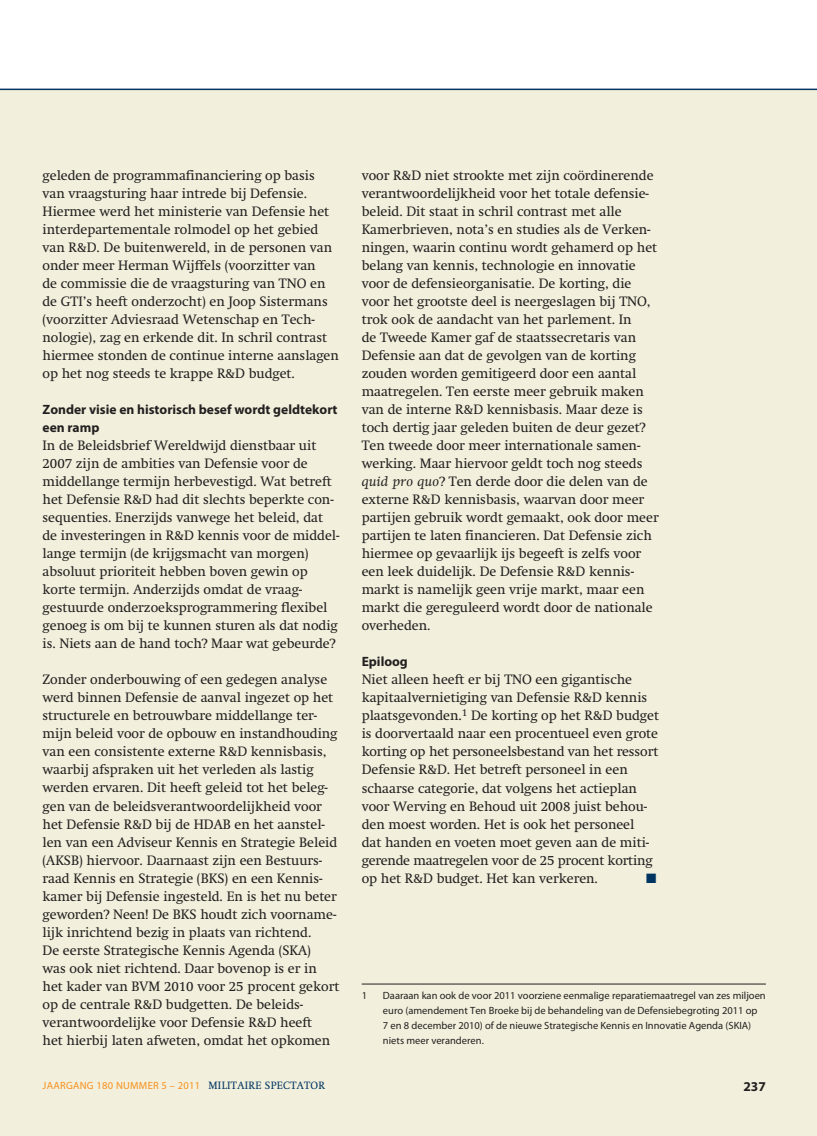
<style>
.page{position:relative;width:817px;height:1136px;background:#fff}
.page>*{position:absolute;margin:0;border:0;box-sizing:border-box;transform-origin:0 0}
.t1{font:13.5px/18px "Swift";color:#231f20}
.t2{font:700 13.5px/18px "Myriad Pro";color:#231f20}
.t3{font:13.5px "Zapf Dingbats";color:#003562}
.t4{font:10.5px/15px "Myriad Pro";color:#231f20}
.t5{font:10.5px "Myriad Pro";letter-spacing:.025em;color:#f7901e}
.s1{font-style:italic}
.s2{font-family:"Swift";color:#003562}
</style>
<div class="page">
<div style="left:0;top:89px;width:816px;height:1046px;background:#f2f0dc"></div>
<hr style="left:0;top:89px;width:816px;height:1px;background:#003562">
<hr style="left:361px;top:983px;width:404px;height:1px;background:#231f20">
<p class="t1" style="left:43px;top:167px;width:298px">geleden de programmafinanciering op basis van vraagsturing haar intrede bij Defensie.<br>Hiermee werd het ministerie van Defensie het interdepartementale rolmodel op het gebied van R&amp;D. De buitenwereld, in de personen van onder meer Herman Wijffels (voorzitter van<br>de commissie die de vraagsturing van TNO en de GTI’s heeft onderzocht) en Joop Sistermans (voorzitter Adviesraad Wetenschap en Tech&shy;nologie), zag en erkende dit. In schril contrast hiermee stonden de continue interne aanslagen op het nog steeds te krappe R&amp;D budget.</p>
<p class="t2" style="left:43px;top:402px;width:296px">Zonder visie en historisch besef wordt geldtekort een ramp</p>
<p class="t1" style="left:43px;top:437px;width:298px">In de Beleidsbrief Wereldwijd dienstbaar uit 2007 zijn de ambities van Defensie voor de middellange termijn herbevestigd. Wat betreft het Defensie R&amp;D had dit slechts beperkte con&shy;sequenties. Enerzijds vanwege het beleid, dat de investeringen in R&amp;D kennis voor de middel&shy;lange termijn (de krijgsmacht van morgen) absoluut prioriteit hebben boven gewin op korte termijn. Anderzijds omdat de vraag&shy;gestuurde onderzoeksprogrammering flexibel genoeg is om bij te kunnen sturen als dat nodig is. Niets aan de hand toch? Maar wat gebeurde?</p>
<p class="t1" style="left:43px;top:671px;width:298px">Zonder onderbouwing of een gedegen analyse werd binnen Defensie de aanval ingezet op het structurele en betrouwbare middellange ter&shy;mijn beleid voor de opbouw en instandhouding van een consistente externe R&amp;D kennisbasis, waarbij afspraken uit het verleden als lastig werden ervaren. Dit heeft geleid tot het beleg&shy;gen van de beleidsverantwoordelijkheid voor het Defensie R&amp;D bij de HDAB en het aanstel&shy;len van een Adviseur Kennis en Strategie Beleid (AKSB) hiervoor. Daarnaast zijn een Bestuurs&shy;raad Kennis en Strategie (BKS) en een Kennis&shy;kamer bij Defensie ingesteld. En is het nu beter geworden? Neen! De BKS houdt zich voorname&shy;lijk inrichtend bezig in plaats van richtend.<br>De eerste Strategische Kennis Agenda (SKA)<br>was ook niet richtend. Daar bovenop is er in het kader van BVM 2010 voor 25 procent gekort op de centrale R&amp;D budgetten. De beleids&shy;verantwoordelijke voor Defensie R&amp;D heeft<br>het hierbij laten afweten, omdat het opkomen</p>
<p class="t1" style="left:361px;top:167px;width:298px">voor R&amp;D niet strookte met zijn coördinerende verantwoordelijkheid voor het totale defensie&shy;beleid. Dit staat in schril contrast met alle Kamerbrieven, nota’s en studies als de Verken&shy;ningen, waarin continu wordt gehamerd op het belang van kennis, technologie en innovatie voor de defensieorganisatie. De korting, die voor het grootste deel is neergeslagen bij TNO, trok ook de aandacht van het parlement. In<br>de Tweede Kamer gaf de staatssecretaris van Defensie aan dat de gevolgen van de korting zouden worden gemitigeerd door een aantal maatregelen. Ten eerste meer gebruik maken van de interne R&amp;D kennisbasis. Maar deze is toch dertig jaar geleden buiten de deur gezet?<br>Ten tweede door meer internationale samen&shy;werking. Maar hiervoor geldt toch nog steeds <span class="s1">quid pro quo</span>? Ten derde door die delen van de externe R&amp;D kennisbasis, waarvan door meer partijen gebruik wordt gemaakt, ook door meer partijen te laten financieren. Dat Defensie zich hiermee op gevaarlijk ijs begeeft is zelfs voor een leek duidelijk. De Defensie R&amp;D kennis&shy;markt is namelijk geen vrije markt, maar een markt die gereguleerd wordt door de nationale overheden.</p>
<p class="t2" style="left:361px;top:654px;width:48px">Epiloog</p>
<p class="t1" style="left:361px;top:671px;width:299px">Niet alleen heeft er bij TNO een gigantische kapitaalvernietiging van Defensie R&amp;D kennis plaatsgevonden.<sup>1</sup> De korting op het R&amp;D budget is doorvertaald naar een procentueel even grote korting op het personeelsbestand van het ressort Defensie R&amp;D. Het betreft personeel in een schaarse categorie, dat volgens het actieplan voor Werving en Behoud uit 2008 juist behou&shy;den moest worden. Het is ook het personeel<br>dat handen en voeten moet geven aan de miti&shy;gerende maatregelen voor de 25 procent korting op het R&amp;D budget. Het kan verkeren.</p>
<p class="t3" style="left:646px;top:871px;width:12px">■</p>
<p class="t4" style="left:361px;top:987px;width:7px">1</p>
<p class="t4" style="left:383px;top:987px;width:384px">Daaraan kan ook de voor 2011 voorziene eenmalige reparatiemaatregel van zes miljoen euro (amendement Ten Broeke bij de behandeling van de Defensiebegroting 2011 op<br>7 en 8 december 2010) of de nieuwe Strategische Kennis en Innovatie Agenda (SKIA) niets meer veranderen.</p>
<p class="t5" style="left:43px;top:1078px;width:284px">JAARGANG 180 NUMMER 5 – 2011 <span class="s2">MILITAIRE SPECTATOR</span></p>
<p class="t2" style="left:743px;top:1078px;width:24px">237</p>
</div>
